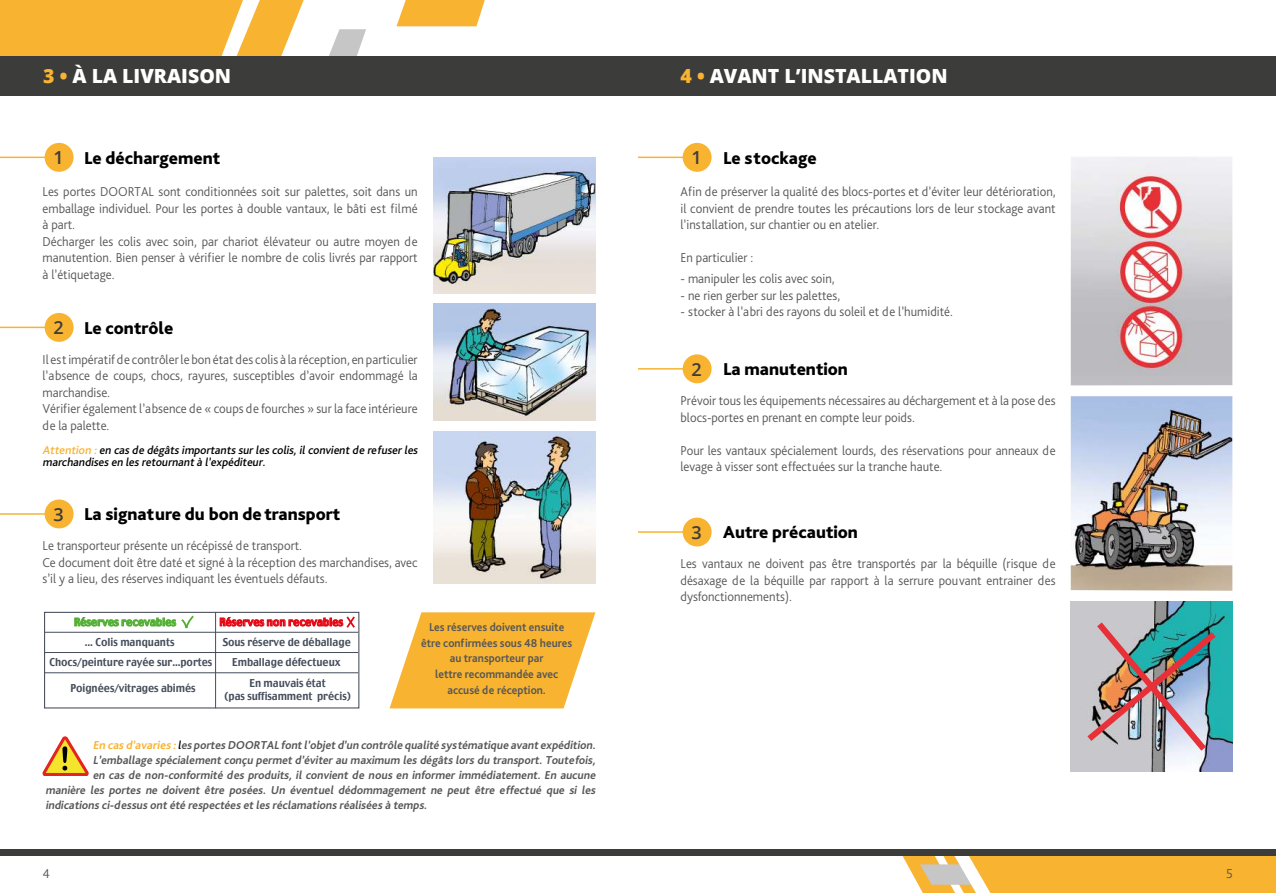
<style>
.page{position:relative;width:1276px;height:893px;background:#fff}
.page>*{position:absolute;margin:0;border:0;box-sizing:border-box;transform-origin:0 0}
.t1{font:800 19.5px "Open Sans";color:#fff}
.t2{font:800 18px "Bliss Pro";color:#000}
.t3{font:600 18px "Open Sans";color:#3c3c3b}
.t4{font:300 13.5px/16.5px "Bliss Pro";color:#575756;scale:.95 1}
.t5{font:300 13.5px "Bliss Pro";color:#575756}
.t6{font:italic 700 12px "Bliss Pro";color:#575756}
.t7{font:italic 500 12px/12px "Bliss Pro";color:#000}
.t8{font:700 12px/15.9px "Bliss Pro";color:#575756;text-align:center;scale:.95 1}
.t9{font:10.8px/12.9px "Charcoal";letter-spacing:-.005em;color:#454d5a;text-align:center;scale:.9 1}
.t10{font:10.8px "Charcoal";color:#e30613;scale:.92 1}
.t11{font:10.8px "Charcoal";color:#52ae32;scale:.92 1}
.s1{color:#f8b331}
.s2{font-weight:500;color:#fff}
</style>
<div class="page">
<img style="left:1070px;top:396px;width:162px;height:195px">
<img style="left:1070px;top:601px;width:162px;height:170px">
<img style="left:1081px;top:616px;width:141px;height:141px">
<img style="left:434px;top:432px;width:161px;height:151px">
<img style="left:434px;top:157px;width:161px;height:136px">
<img style="left:434px;top:303px;width:161px;height:117px">
<div style="left:44px;top:612px;width:315px;height:96px;border:1px solid #454d5a"></div>
<hr style="left:45px;top:632px;width:313px;height:1px;background:#454d5a">
<hr style="left:45px;top:652px;width:313px;height:1px;background:#454d5a">
<hr style="left:45px;top:672px;width:313px;height:1px;background:#454d5a">
<hr style="left:215px;top:612px;width:1px;height:96px;background:#454d5a">
<svg style="left:75px;top:615px;width:120px;height:18px"></svg>
<svg style="left:220px;top:616px;width:135px;height:12px"></svg>
<img style="left:1070px;top:157px;width:162px;height:228px">
<svg style="left:43px;top:736px;width:46px;height:40px"></svg>
<hr style="left:0;top:157px;width:60px;height:1px;background:#f8b331">
<hr style="left:638px;top:157px;width:60px;height:1px;background:#f8b331">
<hr style="left:0;top:327px;width:60px;height:1px;background:#f8b331">
<hr style="left:638px;top:368px;width:60px;height:2px;background:#f8b331">
<hr style="left:0;top:513px;width:60px;height:2px;background:#f8b331">
<hr style="left:638px;top:531px;width:60px;height:2px;background:#f8b331">
<div style="left:45px;top:143px;width:29px;height:29px;background:#f8b331;border-radius:50%"></div>
<div style="left:682px;top:143px;width:29px;height:29px;background:#f8b331;border-radius:50%"></div>
<div style="left:45px;top:313px;width:29px;height:29px;background:#f8b331;border-radius:50%"></div>
<div style="left:682px;top:354px;width:29px;height:29px;background:#f8b331;border-radius:50%"></div>
<div style="left:45px;top:499px;width:29px;height:29px;background:#f8b331;border-radius:50%"></div>
<div style="left:682px;top:518px;width:29px;height:28px;background:#f8b331;border-radius:50%"></div>
<svg style="left:389px;top:612px;width:206px;height:96px"></svg>
<svg style="left:902px;top:856px;width:374px;height:37px;background:#f5ba49"></svg>
<svg style="left:0;top:0;width:304px;height:56px;background:#f8b942"></svg>
<svg style="left:329px;top:29px;width:37px;height:27px"></svg>
<svg style="left:396px;top:0;width:89px;height:26px;background:#f8bb46"></svg>
<div style="left:0;top:56px;width:638px;height:40px;background:#3c3c3b"></div>
<div style="left:638px;top:56px;width:638px;height:40px;background:#3c3c3b"></div>
<div style="left:0;top:849px;width:1276px;height:7px;background:#3c3c3b"></div>
<h1 class="t1" style="left:43px;top:62px;width:189px"><span class="s1">3 •</span> À LA LIVRAISON</h1>
<h1 class="t1" style="left:680px;top:62px;width:189px"><span class="s1">4 •</span> INTRODUCTION</h1>
<h1 class="t1" style="left:683px;top:62px;width:265px"><span class="s1">1 •</span> AVANT L’INSTALLATION</h1>
<h2 class="t2" style="left:84px;top:147px;width:138px">Le déchargement</h2>
<h2 class="t2" style="left:723px;top:147px;width:95px">Le stockage</h2>
<h2 class="t3" style="left:54px;top:145px;width:12px">1</h2>
<h2 class="t3" style="left:691px;top:145px;width:12px">1</h2>
<p class="t4" style="left:43px;top:183px;width:396px">Les portes DOORTAL sont conditionnées soit sur palettes, soit dans un emballage individuel. Pour les portes à double vantaux, le bâti est filmé à part.<br>Décharger les colis avec soin, par chariot élévateur ou autre moyen de manutention. Bien penser à vérifier le nombre de colis livrés par rapport à l’étiquetage.</p>
<p class="t4" style="left:680px;top:183px;width:396px;text-align:justify">Afin de préserver la qualité des blocs-portes et d’éviter leur détérioration, il convient de prendre toutes les précautions lors de leur stockage avant l’installation, sur chantier ou en atelier.</p>
<p class="t4" style="left:680px;top:249px;width:78px">En particulier :</p>
<p class="t4" style="left:680px;top:270px;width:164px">- manipuler les colis avec soin,</p>
<p class="t4" style="left:680px;top:287px;width:170px">- ne rien gerber sur les palettes,</p>
<p class="t4" style="left:680px;top:303px;width:288px">- stocker à l’abri des rayons du soleil et de l’humidité.</p>
<h2 class="t2" style="left:84px;top:317px;width:91px">Le contrôle</h2>
<h2 class="t3" style="left:54px;top:315px;width:12px">2</h2>
<p class="t4" style="left:43px;top:351px;width:396px">Il est impératif de contrôler le bon état des colis à la réception, en particulier l’absence de coups, chocs, rayures, susceptibles d’avoir endommagé la marchandise.<br>Vérifier également l’absence de « coups de fourches » sur la face intérieure de la palette.</p>
<p class="t7" style="left:43px;top:443px;width:379px"><span class="s1">Attention :</span> en cas de dégâts importants surles colis,ilconvient de refuserles marchandises en les retournant à l’expéditeur.</p>
<h2 class="t3" style="left:54px;top:502px;width:12px">3</h2>
<h2 class="t2" style="left:84px;top:502px;width:258px">La signature du bon de transport</h2>
<p class="t4" style="left:43px;top:537px;width:396px">Le transporteur présente un récépissé de transport.<br>Ce document doit être daté et signé à la réception des marchandises, avec s’il y a lieu, des réserves indiquant les éventuels défauts.</p>
<p class="t11" style="left:74px;top:615px;width:112px">Réserves recevables</p>
<p class="t10" style="left:219px;top:615px;width:136px">Réserves non recevables</p>
<p class="t9" style="left:85px;top:637px;width:101px">... Colis manquants</p>
<p class="t9" style="left:223px;top:637px;width:144px">Sous réserve de déballage</p>
<p class="t9" style="left:50px;top:657px;width:182px">Chocs/peinture rayée sur...portes</p>
<p class="t9" style="left:232px;top:657px;width:122px">Emballage défectueux</p>
<p class="t9" style="left:70px;top:682px;width:140px">Poignées/vitrages abimés</p>
<p class="t9" style="left:225px;top:677px;width:142px">En mauvais état<br>(pas suffisamment précis)</p>
<p class="t8" style="left:421px;top:618px;width:160px">Les réserves doivent ensuite être confirmées sous 48 heures au transporteur par<br>lettre recommandée avec accusé de réception.</p>
<p class="t6" style="left:93px;top:738px;width:506px"><span class="s1">En cas d’avaries :</span><span class="s2">l</span>es portes DOORTAL font l’objet d’un contrôle qualité systématique avant expédition.</p>
<p class="t6" style="left:93px;top:753px;width:506px">L’emballage spécialement conçu permet d’éviter au maximum les dégâts lors du transport.Toutefois,</p>
<p class="t6" style="left:93px;top:768px;width:506px">en cas de non-conformité des produits, il convient de nous en informer immédiatement. En aucune</p>
<p class="t6" style="left:45px;top:783px;width:554px">manière les portes ne doivent être posées. Un éventuel dédommagement ne peut être effectué que si les</p>
<p class="t6" style="left:45px;top:798px;width:385px">indications ci-dessus ont été respectées et les réclamations réalisées à temps.</p>
<p class="t5" style="left:43px;top:865px;width:9px">4</p>
<h2 class="t3" style="left:691px;top:357px;width:12px">2</h2>
<h2 class="t2" style="left:723px;top:358px;width:126px">La manutention</h2>
<p class="t4" style="left:680px;top:392px;width:396px">Prévoir tous les équipements nécessaires au déchargement et à la pose des blocs-portes en prenant en compte leur poids.</p>
<p class="t4" style="left:680px;top:441px;width:396px">Pour les vantaux spécialement lourds, des réservations pour anneaux de levage à visser sont effectuées sur la tranche haute.</p>
<h2 class="t3" style="left:691px;top:520px;width:12px">3</h2>
<h2 class="t2" style="left:723px;top:521px;width:136px">Autre précaution</h2>
<p class="t4" style="left:680px;top:555px;width:396px;text-align:justify">Les vantaux ne doivent pas être transportés par la béquille (risque de désaxage de la béquille par rapport à la serrure pouvant entrainer des dysfonctionnements).</p>
<p class="t5" style="left:1226px;top:865px;width:8px">5</p>
</div>
